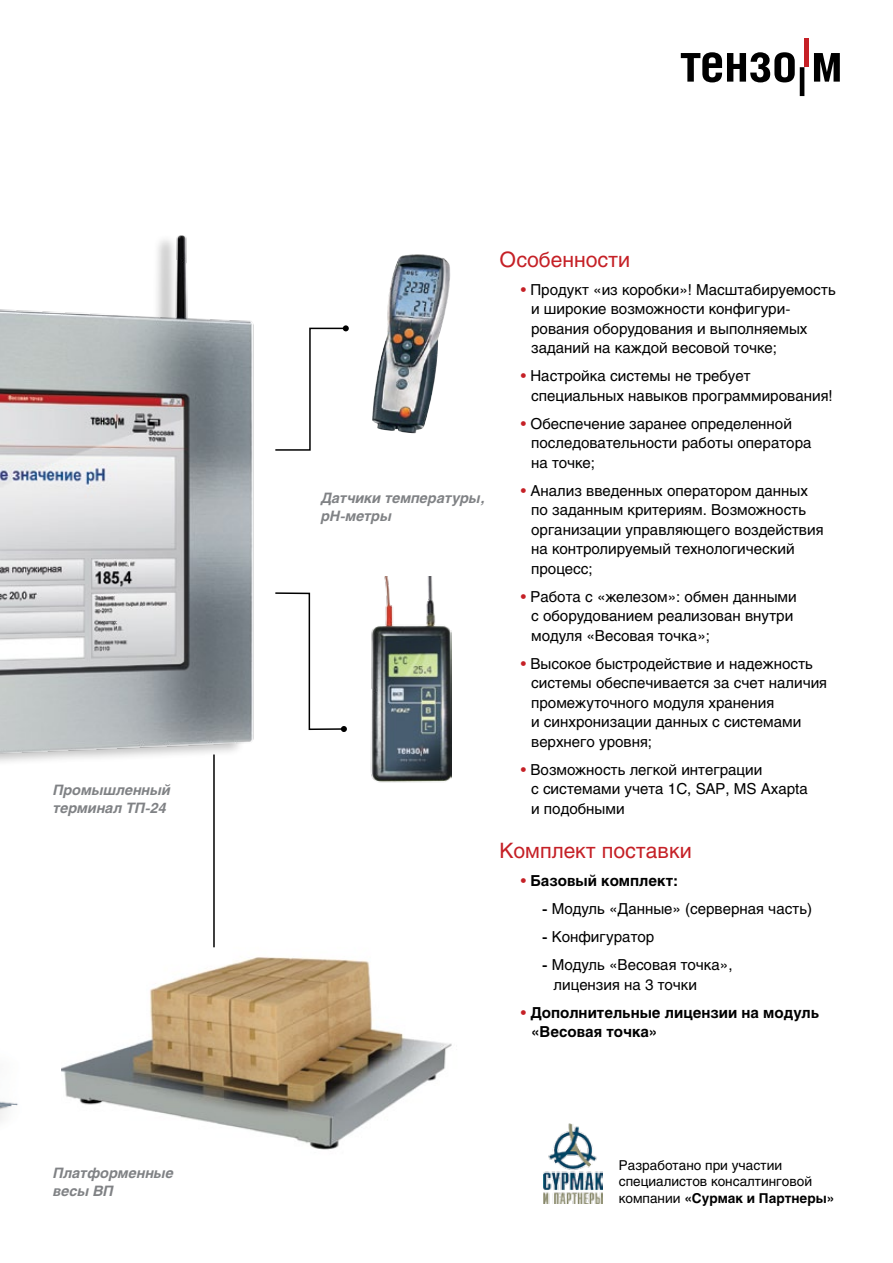
<style>
.page{position:relative;width:893px;height:1263px;background:#fff}
.page>*{position:absolute;margin:0;border:0;box-sizing:border-box;transform-origin:0 0}
.t1{font:21px "Helios";color:#c52026}
.t2{font:21px "Helios C";color:#c52026}
.t3{font:15px/19.5px "Helios C";color:#000}
.t4{font:15px/19.5px "Helios";color:#000}
.t5{font:700 15px/19.5px "Helios";color:#000}
.t6{font:italic 700 14.25px/18px "Helios";color:#808285}
.t7{font:13.5px/16.5px "Helios";color:#000}
.s1{color:#c52026}
.s2{font-family:"Helios C";font-weight:400;color:#c52026}
.s3{font-family:"Helios C";font-weight:700}
.s4{font-weight:700}
</style>
<div class="page">
<img style="left:0;top:1101px;width:18px;height:20px">
<img style="left:0;top:235px;width:254px;height:527px">
<hr style="left:805px;top:38px;width:4px;height:29px;background:#c52026">
<svg style="left:681px;top:52px;width:159px;height:44px"></svg>
<img style="left:372px;top:254px;width:79px;height:179px">
<svg style="left:275px;top:325px;width:74px;height:126px"></svg>
<svg style="left:275px;top:592px;width:72px;height:140px"></svg>
<img style="left:370px;top:576px;width:82px;height:207px">
<img style="left:62px;top:947px;width:390px;height:203px">
<hr style="left:213px;top:754px;width:2px;height:193px;background:#000">
<img style="left:543px;top:1124px;width:59px;height:80px">
<p class="t6" style="left:53px;top:780px;width:119px">Промышленный терминал ТП-24</p>
<p class="t6" style="left:321px;top:489px;width:165px">Датчики температуры, pH-метры</p>
<h1 class="t2" style="left:500px;top:247px;width:132px">Особенности</h1>
<p class="t3" style="left:531px;top:279px;width:306px;text-indent:-10px"><span class="s1">•</span> Продукт «из коробки»! Масштабируемость и широкие возможности конфигури&shy;рования оборудования и выполняемых заданий на каждой весовой точке;</p>
<p class="t3" style="left:531px;top:366px;width:303px;text-indent:-10px"><span class="s1">•</span> Настройка системы не требует специальных навыков программирования!</p>
<p class="t3" style="left:531px;top:413px;width:282px;text-indent:-10px"><span class="s1">•</span> Обеспечение заранее определенной последовательности работы оператора на точке;</p>
<p class="t3" style="left:531px;top:480px;width:294px;text-indent:-10px"><span class="s1">•</span> Анализ введенных оператором данных по заданным критериям. Возможность организации управляющего воздействия на контролируемый технологический процесс;</p>
<p class="t3" style="left:531px;top:586px;width:267px;text-indent:-10px"><span class="s1">•</span> Работа с «железом»: обмен данными с оборудованием реализован внутри модуля «Весовая точка»;</p>
<p class="t3" style="left:531px;top:653px;width:297px;text-indent:-10px"><span class="s1">•</span> Высокое быстродействие и надежность системы обеспечивается за счет наличия промежуточного модуля хранения<br>и синхронизации данных с системами верхнего уровня;</p>
<p class="t3" style="left:531px;top:759px;width:278px;text-indent:-10px"><span class="s1">•</span> Возможность легкой интеграции<br>с системами учета 1С, SAP, MS Axapta и подобными</p>
<h1 class="t1" style="left:500px;top:838px;width:194px">Комплект поставки</h1>
<p class="t5" style="left:521px;top:871px;width:159px"><span class="s2">•</span> Базовый комплект:</p>
<p class="t4" style="left:542px;top:899px;width:272px"><span class="s3">-</span> Модуль «Данные» (серверная часть)</p>
<p class="t4" style="left:542px;top:927px;width:114px"><span class="s3">-</span> Конфигуратор</p>
<p class="t4" style="left:554px;top:955px;width:180px;text-indent:-11px"><span class="s3">-</span> Модуль «Весовая точка», лицензия на 3 точки</p>
<p class="t5" style="left:531px;top:1003px;width:289px;text-indent:-10px"><span class="s2">•</span> Дополнительные лицензии на модуль «Весовая точка»</p>
<p class="t6" style="left:53px;top:1164px;width:122px">Платформенные весы ВП</p>
<p class="t7" style="left:619px;top:1157px;width:217px">Разработано при участии специалистов консалтинговой компании <span class="s4">«Сурмак и Партнеры»</span></p>
</div>
